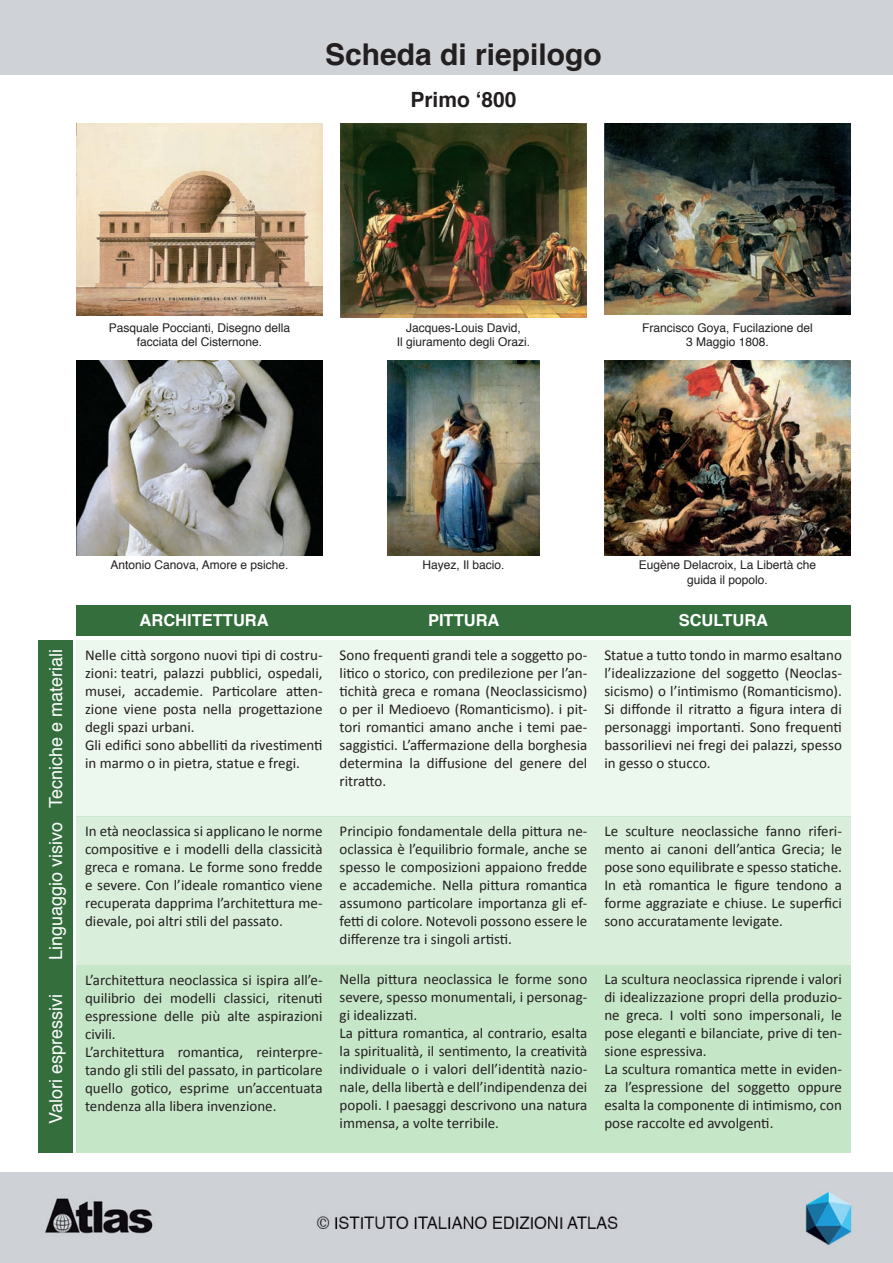
<style>
.page{position:relative;width:893px;height:1263px;background:#fff}
.page>*{position:absolute;margin:0;border:0;box-sizing:border-box;transform-origin:0 0}
.t1{font:700 30px "Helvetica";color:#231f20}
.t2{font:700 21px "Helvetica";color:#231f20}
.t3{font:18px "Helvetica";color:#fff}
.t4{font:700 16.5px "Helvetica";color:#fff}
.t5{font:15px/18px "Calibri";color:#231f20;text-align:justify}
.t6{font:12px/14.4px "Helvetica";color:#231f20;text-align:center}
</style>
<div class="page">
<div style="left:0;top:0;width:893px;height:75px;background:#cfd2d6"></div>
<img style="left:0;top:1172px;width:893px;height:91px">
<div style="left:38px;top:640px;width:34px;height:176px;background:#336e3c"></div>
<div style="left:38px;top:816px;width:34px;height:148px;background:#336e3c"></div>
<div style="left:38px;top:965px;width:34px;height:187px;background:#336e3c"></div>
<div style="left:77px;top:605px;width:254px;height:31px;background:#336e3c"></div>
<div style="left:331px;top:605px;width:265px;height:31px;background:#336e3c"></div>
<div style="left:596px;top:605px;width:254px;height:31px;background:#336e3c"></div>
<img style="left:604px;top:361px;width:246px;height:194px">
<img style="left:77px;top:361px;width:246px;height:194px">
<img style="left:387px;top:361px;width:153px;height:194px">
<img style="left:604px;top:123px;width:246px;height:191px">
<img style="left:340px;top:123px;width:247px;height:195px">
<img style="left:77px;top:123px;width:246px;height:193px">
<div style="left:77px;top:640px;width:254px;height:176px;background:#ecf7ed"></div>
<div style="left:331px;top:640px;width:265px;height:176px;background:#ecf7ed"></div>
<div style="left:596px;top:640px;width:254px;height:176px;background:#ecf7ed"></div>
<div style="left:77px;top:816px;width:254px;height:148px;background:#d9efdb"></div>
<div style="left:331px;top:816px;width:265px;height:148px;background:#d9efdb"></div>
<div style="left:596px;top:816px;width:254px;height:148px;background:#d9efdb"></div>
<div style="left:77px;top:965px;width:254px;height:187px;background:#c6e6c8"></div>
<div style="left:331px;top:964px;width:265px;height:188px;background:#c6e6c8"></div>
<div style="left:596px;top:964px;width:254px;height:188px;background:#c6e6c8"></div>
<h1 class="t1" style="left:325px;top:30px;width:278px">Scheda di riepilogo</h1>
<h2 class="t2" style="left:410px;top:83px;width:108px">Primo ‘800</h2>
<p class="t6" style="left:109px;top:320px;width:183px">Pasquale Poccianti, Disegno della facciata del Cisternone.</p>
<p class="t6" style="left:397px;top:320px;width:135px">Jacques-Louis David,<br>Il giuramento degli Orazi.</p>
<p class="t6" style="left:642px;top:320px;width:172px">Francisco Goya, Fucilazione del<br>3 Maggio 1808.</p>
<p class="t3" style="left:42px;top:808px;width:161px;rotate:-90deg">Tecniche e materiali</p>
<p class="t3" style="left:42px;top:959px;width:140px;rotate:-90deg">Linguaggio visivo</p>
<p class="t3" style="left:42px;top:1124px;width:131px;rotate:-90deg">Valori espressivi</p>
<p class="t6" style="left:111px;top:558px;width:180px">Antonio Canova, Amore e psiche.</p>
<p class="t6" style="left:422px;top:558px;width:84px">Hayez, Il bacio.</p>
<p class="t6" style="left:639px;top:558px;width:179px">Eugène Delacroix, La Libertà che guida il popolo.</p>
<p class="t4" style="left:139px;top:607px;width:131px">ARCHITETTURA</p>
<p class="t4" style="left:428px;top:607px;width:73px">PITTURA</p>
<p class="t4" style="left:679px;top:607px;width:91px">SCULTURA</p>
<p class="t5" style="left:85px;top:646px;width:239px;text-align:left">Nelle città sorgono nuovi tipi di costru&shy;zioni: teatri, palazzi pubblici, ospedali, musei, accademie. Particolare atten&shy;zione viene posta nella progettazione degli spazi urbani.<br>Gli edifici sono abbelliti da rivestimenti in marmo o in pietra, statue e fregi.</p>
<p class="t5" style="left:340px;top:646px;width:249px">Sono frequenti grandi tele a soggetto po&shy;litico o storico, con predilezione per l’an&shy;tichità greca e romana (Neoclassicismo) o per il Medioevo (Romanticismo). i pit&shy;tori romantici amano anche i temi pae&shy;saggistici. L’affermazione della borghesia determina la diffusione del genere del ritratto.</p>
<p class="t5" style="left:604px;top:646px;width:239px">Statue a tutto tondo in marmo esaltano l’idealizzazione del soggetto (Neoclas&shy;sicismo) o l’intimismo (Romanticismo).<br>Si diffonde il ritratto a figura intera di personaggi importanti. Sono frequenti bassorilievi nei fregi dei palazzi, spesso in gesso o stucco.</p>
<p class="t5" style="left:85px;top:822px;width:239px">In età neoclassica si applicano le norme compositive e i modelli della classicità greca e romana. Le forme sono fredde e severe. Con l’ideale romantico viene recuperata dapprima l’architettura me&shy;dievale, poi altri stili del passato.</p>
<p class="t5" style="left:340px;top:822px;width:249px">Principio fondamentale della pittura ne&shy;oclassica è l’equilibrio formale, anche se spesso le composizioni appaiono fredde e accademiche. Nella pittura romantica assumono particolare importanza gli ef&shy;fetti di colore. Notevoli possono essere le differenze tra i singoli artisti.</p>
<p class="t5" style="left:604px;top:822px;width:239px">Le sculture neoclassiche fanno riferi&shy;mento ai canoni dell’antica Grecia; le pose sono equilibrate e spesso statiche.<br>In età romantica le figure tendono a forme aggraziate e chiuse. Le superfici sono accuratamente levigate.</p>
<p class="t5" style="left:85px;top:971px;width:239px;text-align:left">L’architettura neoclassica si ispira all’e&shy;quilibrio dei modelli classici, ritenuti espressione delle più alte aspirazioni civili.<br>L’architettura romantica, reinterpre&shy;tando gli stili del passato, in particolare quello gotico, esprime un’accentuata tendenza alla libera invenzione.</p>
<p class="t5" style="left:340px;top:970px;width:249px;text-align:left">Nella pittura neoclassica le forme sono severe, spesso monumentali, i personag&shy;gi idealizzati.<br>La pittura romantica, al contrario, esalta la spiritualità, il sentimento, la creatività individuale o i valori dell’identità nazio&shy;nale, della libertà e dell’indipendenza dei popoli. I paesaggi descrivono una natura immensa, a volte terribile.</p>
<p class="t5" style="left:604px;top:970px;width:239px;text-align:left">La scultura neoclassica riprende i valori di idealizzazione propri della produzio&shy;ne greca. I volti sono impersonali, le pose eleganti e bilanciate, prive di ten&shy;sione espressiva.<br>La scultura romantica mette in eviden&shy;za l’espressione del soggetto oppure esalta la componente di intimismo, con pose raccolte ed avvolgenti.</p>
</div>
